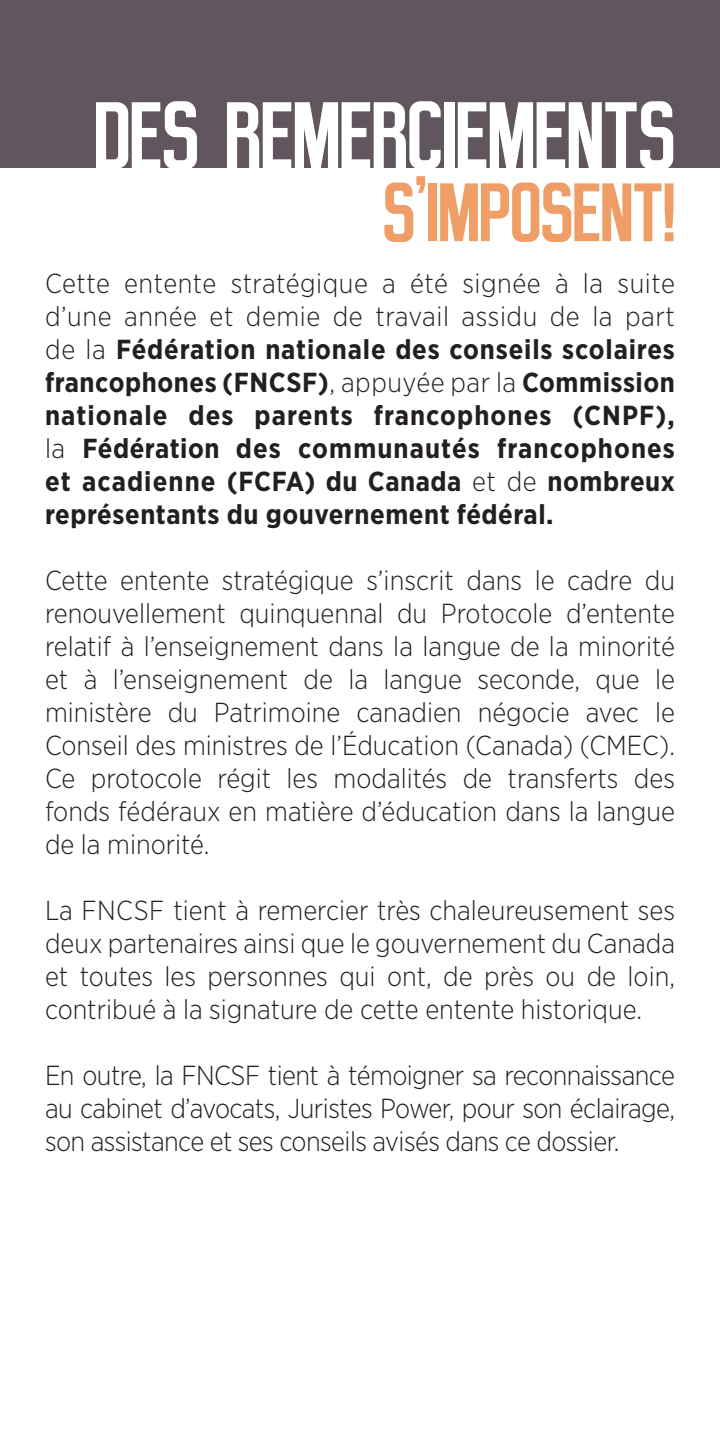
<style>
.page{position:relative;width:720px;height:1440px;background:#fff}
.page>*{position:absolute;margin:0;border:0;box-sizing:border-box;transform-origin:0 0}
.t1{font:97.5px "Dancing Juice Salabat";color:#fff}
.t2{font:85px "Dancing Juice Salabat";color:#f09e67}
.t3{font:300 27.5px/33px "Gotham Narrow";color:#231f20;text-align:justify}
.t4{font:700 27.5px/33px "Gotham Narrow";letter-spacing:.02em;color:#231f20;text-align:justify}
.s1{font-weight:300}
</style>
<div class="page">
<div style="left:0;top:0;width:720px;height:167px;background:#61555e"></div>
<p class="t1" style="left:94px;top:83px;width:582px">DES REMERCIEMENTS</p>
<p class="t2" style="left:383px;top:167px;width:294px">S’IMPOSENT!</p>
<p class="t4" style="left:45px;top:267px;width:632px"><span class="s1">Cette entente stratégique a été signée à la suite d’une année et demie de travail assidu de la part de la</span> Fédération nationale des conseils scolaires francophones (FNCSF)<span class="s1">, appuyée par la</span> Commission nationale des parents francophones (CNPF), <span class="s1">la</span> Fédération des communautés francophones et acadienne (FCFA) du Canada <span class="s1">et de</span> nombreux représentants du gouvernement fédéral.</p>
<p class="t3" style="left:45px;top:563px;width:632px">Cette entente stratégique s’inscrit dans le cadre du renouvellement quinquennal du Protocole d’entente relatif à l’enseignement dans la langue de la minorité et à l’enseignement de la langue seconde, que le ministère du Patrimoine canadien négocie avec le Conseil des ministres de l’Éducation (Canada) (CMEC).<br>Ce protocole régit les modalités de transferts des fonds fédéraux en matière d’éducation dans la langue de la minorité.</p>
<p class="t3" style="left:45px;top:893px;width:632px">La FNCSF tient à remercier très chaleureusement ses deux partenaires ainsi que le gouvernement du Canada et toutes les personnes qui ont, de près ou de loin, contribué à la signature de cette entente historique.</p>
<p class="t3" style="left:45px;top:1058px;width:632px">En outre, la FNCSF tient à témoigner sa reconnaissance au cabinet d’avocats, Juristes Power, pour son éclairage, son assistance et ses conseils avisés dans ce dossier.</p>
</div>
